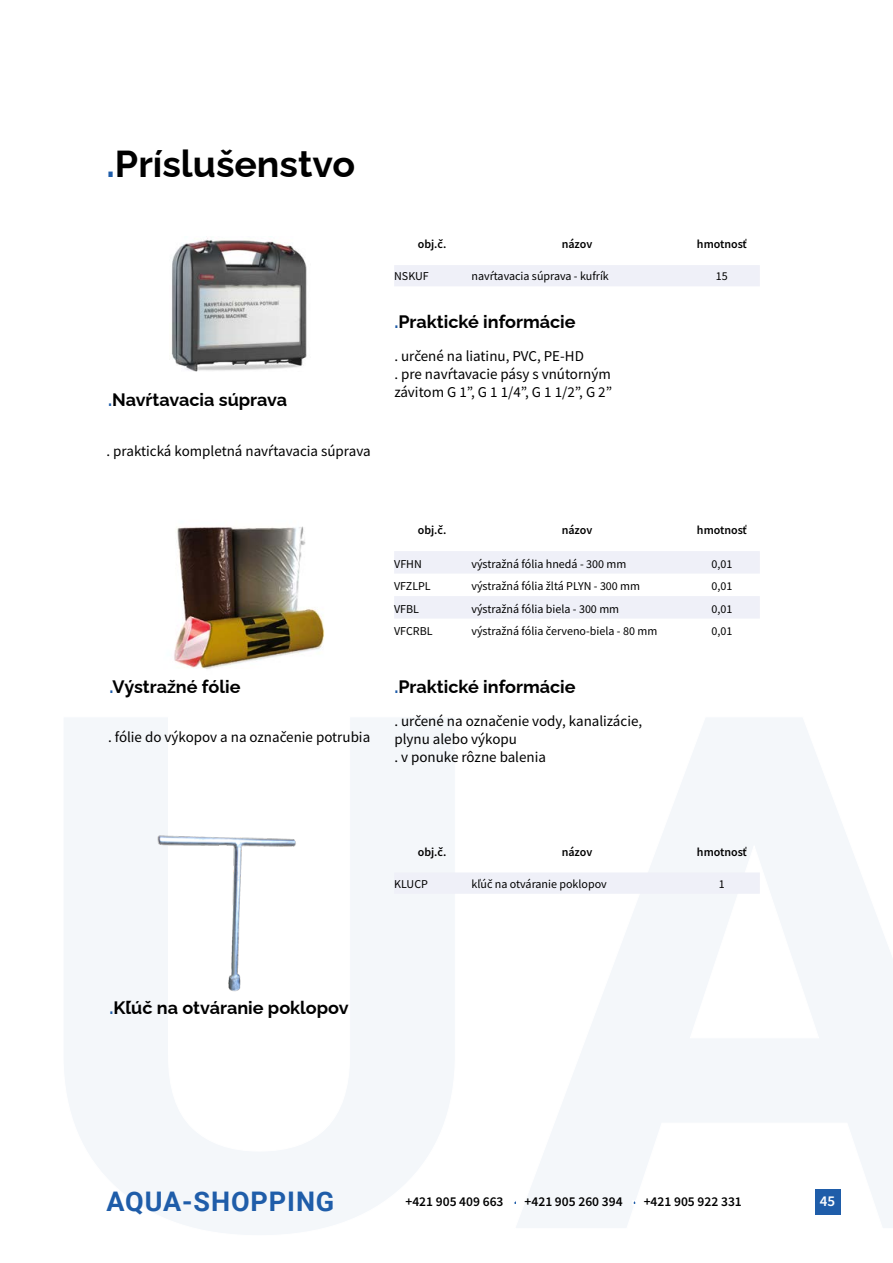
<style>
.page{position:relative;width:893px;height:1263px;background:#fff}
.page>*{position:absolute;margin:0;border:0;box-sizing:border-box;transform-origin:0 0}
.t1{font:100 37.5px "Raleway";color:#000}
.t2{font:700 27px "Roboto";letter-spacing:.035em;color:#1f5da9}
.t3{font:100 18px "Raleway";color:#000}
.t4{font:15px/18px "Source Sans Pro";color:#000}
.t5{font:600 15px "Source Sans Pro";color:#fff}
.t6{font:600 13.5px "Source Sans Pro";color:#000}
.t7{font:12px "Source Sans Pro";color:#000}
.t8{font:600 12px "Source Sans Pro";color:#000}
.s1{color:#1f5da9}
.s2{font-family:"Raleway";font-weight:100;font-size:27px;color:#1f5da9}
</style>
<div class="page">
<svg style="left:64px;top:718px;width:829px;height:517px"></svg>
<div style="left:815px;top:1189px;width:25px;height:26px;background:#1f5da9"></div>
<img style="left:171px;top:238px;width:136px;height:134px">
<img style="left:130px;top:829px;width:204px;height:168px">
<img style="left:174px;top:526px;width:151px;height:143px">
<div style="left:394px;top:265px;width:366px;height:21px;background:#eff0f8"></div>
<div style="left:394px;top:872px;width:366px;height:22px;background:#eff0f8"></div>
<svg style="left:394px;top:551px;width:366px;height:67px"></svg>
<h1 class="t1" style="left:107px;top:134px;width:250px"><span class="s1">.</span>Príslušenstvo</h1>
<p class="t3" style="left:108px;top:386px;width:181px"><span class="s1">.</span>Navŕtavacia súprava</p>
<p class="t4" style="left:107px;top:442px;width:266px">. praktická kompletná navŕtavacia súprava</p>
<p class="t8" style="left:418px;top:236px;width:30px">obj.č.</p>
<p class="t8" style="left:562px;top:236px;width:32px">názov</p>
<p class="t8" style="left:697px;top:236px;width:51px">hmotnosť</p>
<p class="t7" style="left:394px;top:269px;width:36px">NSKUF</p>
<p class="t7" style="left:471px;top:269px;width:139px">navŕtavacia súprava - kufrík</p>
<p class="t7" style="left:716px;top:269px;width:13px">15</p>
<p class="t3" style="left:394px;top:308px;width:183px"><span class="s1">.</span>Praktické informácie</p>
<p class="t4" style="left:394px;top:347px;width:219px">. určené na liatinu, PVC, PE-HD<br>. pre navŕtavacie pásy s vnútorným závitom G 1”, G 1 1/4”, G 1 1/2”, G 2”</p>
<p class="t3" style="left:110px;top:672px;width:132px"><span class="s1">.</span>Výstražné fólie</p>
<p class="t4" style="left:108px;top:728px;width:264px">. fólie do výkopov a na označenie potrubia</p>
<p class="t8" style="left:418px;top:522px;width:30px">obj.č.</p>
<p class="t8" style="left:562px;top:522px;width:32px">názov</p>
<p class="t8" style="left:697px;top:522px;width:51px">hmotnosť</p>
<p class="t7" style="left:394px;top:556px;width:29px">VFHN</p>
<p class="t7" style="left:471px;top:556px;width:156px">výstražná fólia hnedá - 300 mm</p>
<p class="t7" style="left:711px;top:556px;width:22px">0,01</p>
<p class="t7" style="left:394px;top:578px;width:38px">VFZLPL</p>
<p class="t7" style="left:471px;top:578px;width:170px">výstražná fólia žltá PLYN - 300 mm</p>
<p class="t7" style="left:711px;top:578px;width:22px">0,01</p>
<p class="t7" style="left:394px;top:601px;width:26px">VFBL</p>
<p class="t7" style="left:471px;top:601px;width:149px">výstražná fólia biela - 300 mm</p>
<p class="t7" style="left:711px;top:601px;width:22px">0,01</p>
<p class="t7" style="left:394px;top:623px;width:40px">VFCRBL</p>
<p class="t7" style="left:471px;top:623px;width:187px">výstražná fólia červeno-biela - 80 mm</p>
<p class="t7" style="left:711px;top:623px;width:22px">0,01</p>
<p class="t3" style="left:394px;top:672px;width:183px"><span class="s1">.</span>Praktické informácie</p>
<p class="t4" style="left:394px;top:712px;width:249px">. určené na označenie vody, kanalizácie, plynu alebo výkopu<br>. v ponuke rôzne balenia</p>
<p class="t8" style="left:418px;top:844px;width:30px">obj.č.</p>
<p class="t8" style="left:562px;top:844px;width:32px">názov</p>
<p class="t8" style="left:697px;top:844px;width:51px">hmotnosť</p>
<p class="t7" style="left:394px;top:876px;width:35px">KLUCP</p>
<p class="t7" style="left:471px;top:876px;width:137px">kľúč na otváranie poklopov</p>
<p class="t7" style="left:719px;top:876px;width:7px">1</p>
<p class="t3" style="left:110px;top:993px;width:241px"><span class="s1">.</span>Kľúč na otváranie poklopov</p>
<h2 class="t2" style="left:107px;top:1182px;width:229px">AQUA-SHOPPING</h2>
<p class="t6" style="left:405px;top:1193px;width:338px">+421 905 409 663 <span class="s2">.</span> +421 905 260 394 <span class="s2">.</span> +421 905 922 331</p>
<p class="t5" style="left:820px;top:1191px;width:17px">45</p>
</div>
